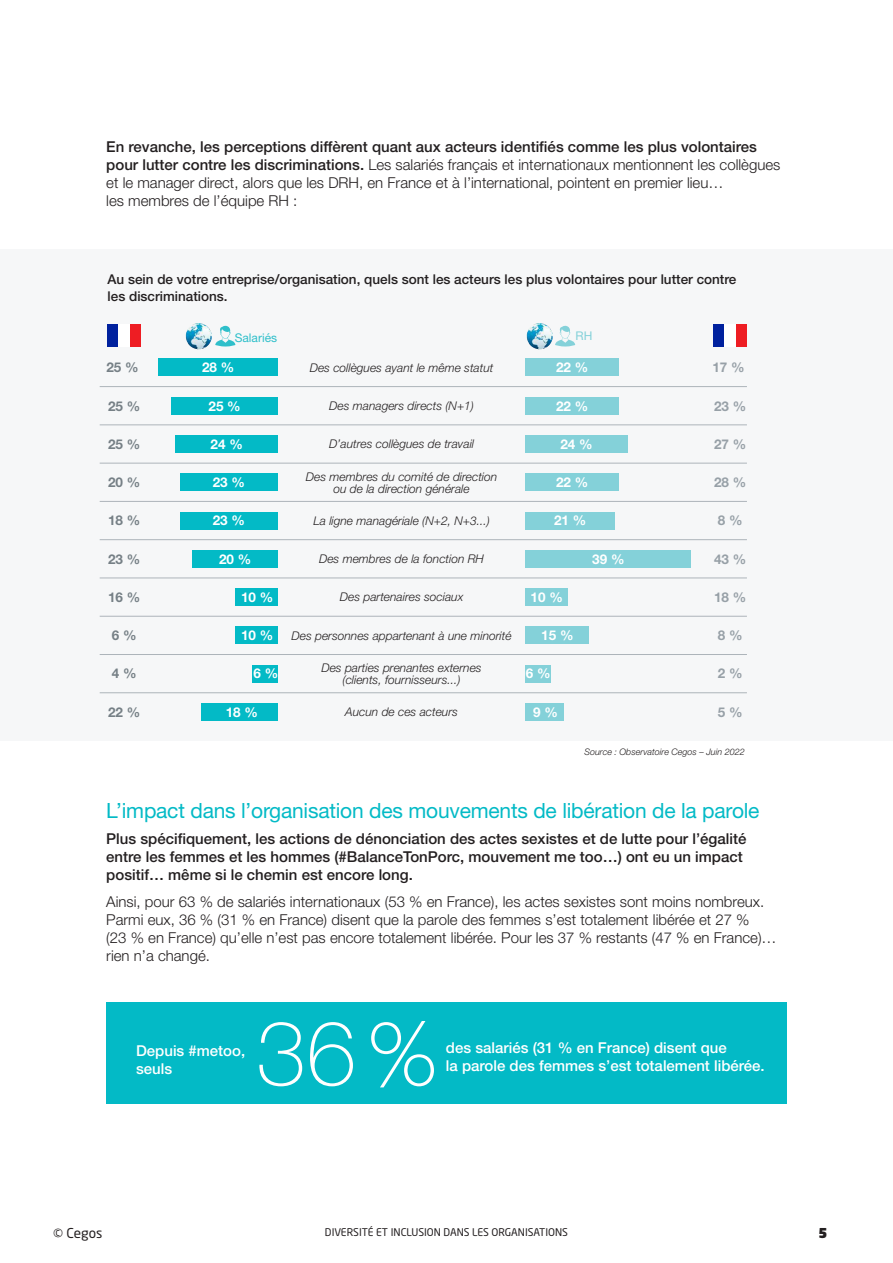
<style>
.page{position:relative;width:893px;height:1263px;background:#fff}
.page>*{position:absolute;margin:0;border:0;box-sizing:border-box;transform-origin:0 0}
.t1{font:100 90px "Helvetica Neue LT Std";color:#fff}
.t2{font:21px "Helvetica Neue LT Std";letter-spacing:-.01em;color:#03bac6}
.t3{font:300 15px/18px "Helvetica Neue LT Std";color:#231f20}
.t4{font:500 15px/18px "Helvetica Neue LT Std";color:#231f20}
.t5{font:500 15px/18px "Helvetica Neue LT Std";color:#fff}
.t6{font:500 13.5px/16.2px "Helvetica Neue LT Std";color:#231f20}
.t7{font:700 13.5px "Helvetica Neue LT Std";color:#fff}
.t8{font:700 13.5px "Helvetica Neue LT Std";color:#768086}
.t9{font:700 13.5px "Helvetica Neue LT Std";color:#97a0a7}
.t10{font:13.5px "Neo Sans Std";color:#231f20}
.t11{font:900 13.5px "Neo Sans Std";color:#231f20}
.t12{font:italic 300 12px/12px "Helvetica Neue LT Std";color:#231f20;text-align:center}
.t13{font:12px "Helvetica Neue LT Std";color:#2fbfca}
.t14{font:12px "Helvetica Neue LT Std";color:#84d1d9}
.t15{font:10.5px "Neo Sans Std";color:#231f20}
.t16{font:italic 300 9px "Helvetica Neue LT Std";color:#231f20}
.s1{font-weight:500}
</style>
<div class="page">
<div style="left:0;top:249px;width:893px;height:492px;background:#f6f7f8"></div>
<hr style="left:100px;top:386px;width:647px;height:1px;background:#adb4ba">
<hr style="left:100px;top:424px;width:647px;height:1px;background:#adb4ba">
<hr style="left:100px;top:463px;width:647px;height:1px;background:#adb4ba">
<hr style="left:100px;top:501px;width:647px;height:1px;background:#adb4ba">
<hr style="left:100px;top:539px;width:647px;height:1px;background:#adb4ba">
<hr style="left:100px;top:578px;width:647px;height:1px;background:#adb4ba">
<hr style="left:100px;top:616px;width:647px;height:1px;background:#adb4ba">
<hr style="left:100px;top:654px;width:647px;height:1px;background:#adb4ba">
<hr style="left:100px;top:692px;width:647px;height:1px;background:#adb4ba">
<div style="left:106px;top:1003px;width:681px;height:101px;background:#03bac6"></div>
<svg style="left:215px;top:325px;width:20px;height:22px"></svg>
<svg style="left:555px;top:325px;width:20px;height:22px"></svg>
<div style="left:130px;top:324px;width:11px;height:23px;background:#ee1d23"></div>
<div style="left:108px;top:324px;width:11px;height:23px;background:#00219e"></div>
<div style="left:119px;top:324px;width:11px;height:23px;background:#fff"></div>
<div style="left:736px;top:324px;width:11px;height:23px;background:#ee1d23"></div>
<div style="left:713px;top:324px;width:12px;height:23px;background:#00219e"></div>
<div style="left:725px;top:324px;width:11px;height:23px;background:#fff"></div>
<div style="left:159px;top:359px;width:119px;height:17px;background:#03bac6"></div>
<div style="left:525px;top:359px;width:94px;height:17px;background:#84d1d9"></div>
<div style="left:171px;top:397px;width:107px;height:17px;background:#03bac6"></div>
<div style="left:525px;top:397px;width:94px;height:17px;background:#84d1d9"></div>
<div style="left:176px;top:435px;width:102px;height:17px;background:#03bac6"></div>
<div style="left:525px;top:435px;width:103px;height:17px;background:#84d1d9"></div>
<div style="left:180px;top:474px;width:98px;height:17px;background:#03bac6"></div>
<div style="left:525px;top:474px;width:94px;height:17px;background:#84d1d9"></div>
<div style="left:180px;top:512px;width:98px;height:17px;background:#03bac6"></div>
<div style="left:525px;top:512px;width:90px;height:17px;background:#84d1d9"></div>
<div style="left:193px;top:550px;width:85px;height:17px;background:#03bac6"></div>
<div style="left:525px;top:550px;width:166px;height:17px;background:#84d1d9"></div>
<div style="left:235px;top:589px;width:43px;height:17px;background:#03bac6"></div>
<div style="left:525px;top:589px;width:43px;height:17px;background:#84d1d9"></div>
<div style="left:235px;top:627px;width:43px;height:17px;background:#03bac6"></div>
<div style="left:525px;top:627px;width:64px;height:17px;background:#84d1d9"></div>
<div style="left:252px;top:665px;width:26px;height:17px;background:#03bac6"></div>
<div style="left:525px;top:665px;width:26px;height:17px;background:#84d1d9"></div>
<div style="left:201px;top:703px;width:77px;height:17px;background:#03bac6"></div>
<div style="left:525px;top:703px;width:39px;height:17px;background:#84d1d9"></div>
<img style="left:186px;top:323px;width:26px;height:26px">
<img style="left:527px;top:323px;width:26px;height:26px">
<p class="t3" style="left:106px;top:137px;width:676px"><span class="s1">En revanche, les perceptions diffèrent quant aux acteurs identifiés comme les plus volontaires pour lutter contre les discriminations.</span> Les salariés français et internationaux mentionnent les collègues et le manager direct, alors que les DRH, en France et à l’international, pointent en premier lieu…<br>les membres de l’équipe RH :</p>
<p class="t6" style="left:108px;top:271px;width:630px">Au sein de votre entreprise/organisation, quels sont les acteurs les plus volontaires pour lutter contre les discriminations.</p>
<p class="t13" style="left:235px;top:330px;width:44px">Salariés</p>
<p class="t14" style="left:576px;top:329px;width:18px">RH</p>
<p class="t8" style="left:106px;top:359px;width:34px">25 %</p>
<p class="t7" style="left:202px;top:359px;width:34px">28 %</p>
<p class="t12" style="left:310px;top:361px;width:185px">Des collègues ayant le même statut</p>
<p class="t7" style="left:556px;top:359px;width:34px">22 %</p>
<p class="t9" style="left:712px;top:359px;width:34px">17 %</p>
<p class="t8" style="left:108px;top:397px;width:34px">25 %</p>
<p class="t7" style="left:209px;top:397px;width:34px">25 %</p>
<p class="t12" style="left:329px;top:400px;width:146px">Des managers directs (N+1)</p>
<p class="t7" style="left:556px;top:397px;width:34px">22 %</p>
<p class="t9" style="left:714px;top:397px;width:34px">23 %</p>
<p class="t8" style="left:108px;top:436px;width:34px">25 %</p>
<p class="t7" style="left:211px;top:436px;width:34px">24 %</p>
<p class="t12" style="left:329px;top:438px;width:147px">D’autres collègues de travail</p>
<p class="t7" style="left:560px;top:436px;width:34px">24 %</p>
<p class="t9" style="left:714px;top:436px;width:34px">27 %</p>
<p class="t12" style="left:306px;top:470px;width:193px">Des membres du comité de direction ou de la direction générale</p>
<p class="t8" style="left:108px;top:474px;width:34px">20 %</p>
<p class="t7" style="left:213px;top:474px;width:34px">23 %</p>
<p class="t7" style="left:556px;top:474px;width:34px">22 %</p>
<p class="t9" style="left:714px;top:474px;width:34px">28 %</p>
<p class="t8" style="left:108px;top:512px;width:34px">18 %</p>
<p class="t7" style="left:213px;top:512px;width:34px">23 %</p>
<p class="t12" style="left:313px;top:514px;width:178px">La ligne managériale (N+2, N+3...)</p>
<p class="t7" style="left:554px;top:512px;width:34px">21 %</p>
<p class="t9" style="left:718px;top:512px;width:26px">8 %</p>
<p class="t8" style="left:108px;top:550px;width:34px">23 %</p>
<p class="t7" style="left:219px;top:550px;width:34px">20 %</p>
<p class="t12" style="left:319px;top:553px;width:166px">Des membres de la fonction RH</p>
<p class="t7" style="left:592px;top:550px;width:34px">39 %</p>
<p class="t9" style="left:714px;top:550px;width:34px">43 %</p>
<p class="t8" style="left:108px;top:589px;width:34px">16 %</p>
<p class="t7" style="left:241px;top:589px;width:34px">10 %</p>
<p class="t12" style="left:340px;top:591px;width:125px">Des partenaires sociaux</p>
<p class="t7" style="left:531px;top:589px;width:34px">10 %</p>
<p class="t9" style="left:714px;top:589px;width:34px">18 %</p>
<p class="t8" style="left:112px;top:627px;width:26px">6 %</p>
<p class="t7" style="left:241px;top:627px;width:34px">10 %</p>
<p class="t12" style="left:292px;top:629px;width:222px">Des personnes appartenant à une minorité</p>
<p class="t7" style="left:541px;top:627px;width:34px">15 %</p>
<p class="t9" style="left:718px;top:627px;width:26px">8 %</p>
<p class="t12" style="left:321px;top:661px;width:162px">Des parties prenantes externes (clients, fournisseurs...)</p>
<p class="t8" style="left:112px;top:665px;width:26px">4 %</p>
<p class="t7" style="left:254px;top:665px;width:26px">6 %</p>
<p class="t7" style="left:526px;top:665px;width:26px">6 %</p>
<p class="t9" style="left:718px;top:665px;width:26px">2 %</p>
<p class="t8" style="left:108px;top:703px;width:34px">22 %</p>
<p class="t7" style="left:226px;top:703px;width:34px">18 %</p>
<p class="t12" style="left:345px;top:706px;width:114px">Aucun de ces acteurs</p>
<p class="t7" style="left:533px;top:703px;width:26px">9 %</p>
<p class="t9" style="left:718px;top:703px;width:26px">5 %</p>
<p class="t16" style="left:584px;top:746px;width:162px">Source : Observatoire Cegos – Juin 2022</p>
<p class="t2" style="left:106px;top:797px;width:655px">L’impact dans l’organisation des mouvements de libération de la parole</p>
<p class="t4" style="left:106px;top:830px;width:642px">Plus spécifiquement, les actions de dénonciation des actes sexistes et de lutte pour l’égalité entre les femmes et les hommes (#BalanceTonPorc, mouvement me too…) ont eu un impact positif… même si le chemin est encore long.</p>
<p class="t3" style="left:106px;top:892px;width:672px">Ainsi, pour 63 % de salariés internationaux (53 % en France), les actes sexistes sont moins nombreux.<br>Parmi eux, 36 % (31 % en France) disent que la parole des femmes s’est totalement libérée et 27 %<br>(23 % en France) qu’elle n’est pas encore totalement libérée. Pour les 37 % restants (47 % en France)… rien n’a changé.</p>
<p class="t5" style="left:136px;top:1041px;width:111px">Depuis #metoo, seuls</p>
<p class="t1" style="left:256px;top:1002px;width:183px">36%</p>
<p class="t5" style="left:446px;top:1038px;width:320px">des salariés (31 % en France) disent que<br>la parole des femmes s’est totalement libérée.</p>
<p class="t15" style="left:325px;top:1226px;width:245px">DIVERSITÉ ET INCLUSION DANS LES ORGANISATIONS</p>
<p class="t10" style="left:53px;top:1224px;width:51px">© Cegos</p>
<p class="t11" style="left:818px;top:1224px;width:11px">5</p>
</div>
